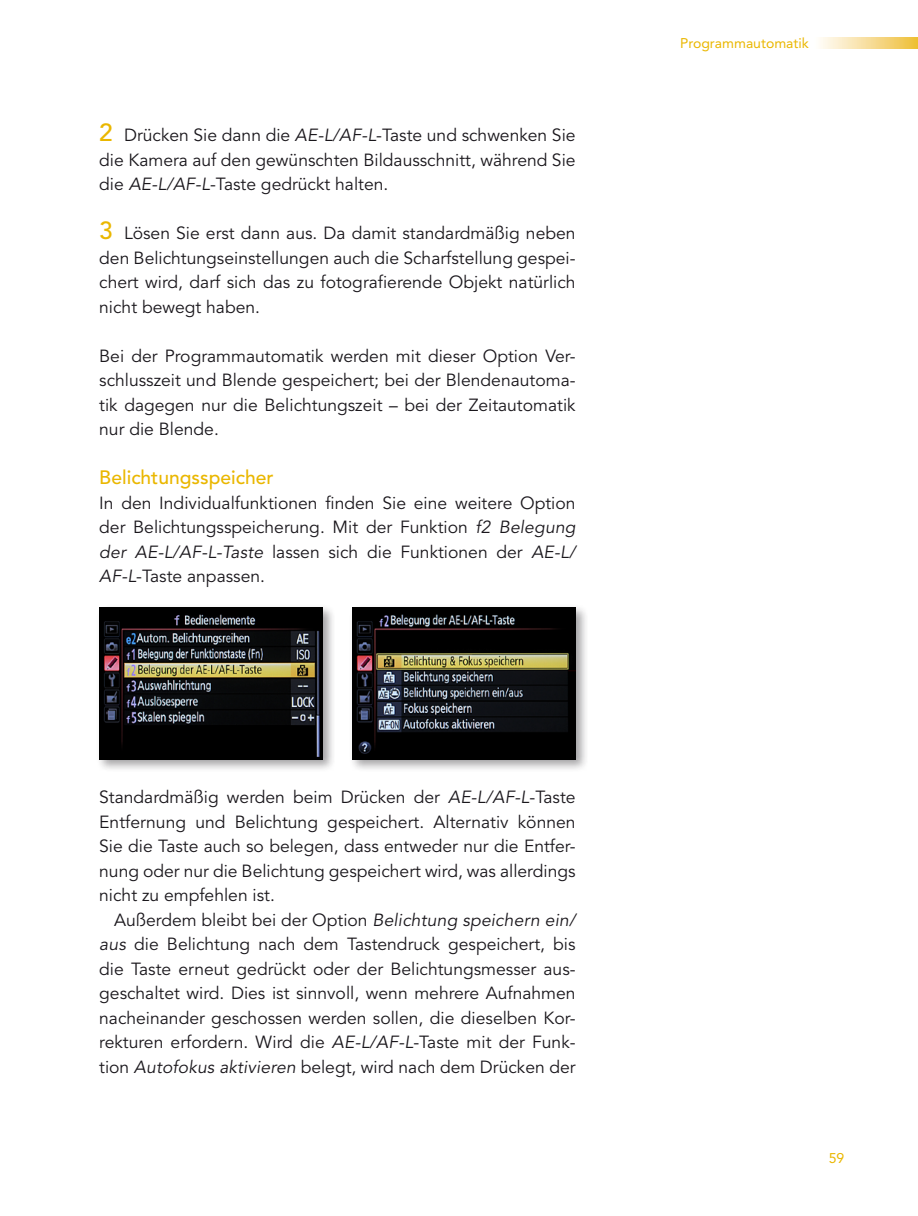
<style>
.page{position:relative;width:918px;height:1216px;background:#fff}
.page>*{position:absolute;margin:0;border:0;box-sizing:border-box;transform-origin:0 0}
.Überschrift_Ebene_2{font:500 19.25px "Avenir LT Pro";color:#eab700}
.Fließtext_mit_Einzug{font:17.5px/24.5px "Avenir LT Pro";color:#1a171c;text-align:justify}
.Fließtext_ohne_Einzu{font:17.5px/24.5px "Avenir LT Pro";color:#1a171c;text-align:justify}
.t1{font:14px "Avenir LT Pro";color:#eab700}
.s1{font-weight:500;font-size:24.5px;color:#eab700}
.s2{font-style:italic}
</style>
<div class="page">
<svg style="left:820px;top:37px;width:98px;height:11px"></svg>
<div style="left:96px;top:604px;width:240px;height:168px;background:#1a171c;opacity:.4"></div>
<img style="left:99px;top:607px;width:223px;height:152px">
<div style="left:349px;top:604px;width:240px;height:168px;background:#1a171c;opacity:.4"></div>
<img style="left:352px;top:607px;width:223px;height:152px">
<p class="Fließtext_mit_Einzug" style="left:99px;top:123px;width:478px"><span class="s1">2</span> Drücken Sie dann die <span class="s2">AE-L/AF-L</span>-Taste und schwenken Sie die Kamera auf den gewünschten Bildausschnitt, während Sie die <span class="s2">AE-L/AF-L</span>-Taste gedrückt halten.</p>
<p class="Fließtext_mit_Einzug" style="left:99px;top:221px;width:478px"><span class="s1">3</span> Lösen Sie erst dann aus. Da damit standardmäßig neben den Belichtungseinstellungen auch die Scharfstellung gespei&shy;chert wird, darf sich das zu fotografierende Objekt natürlich nicht bewegt haben.</p>
<p class="Fließtext_ohne_Einzu" style="left:99px;top:344px;width:478px">Bei der Programmautomatik werden mit dieser Option Ver&shy;schlusszeit und Blende gespeichert; bei der Blendenautoma&shy;tik dagegen nur die Belichtungszeit – bei der Zeitautomatik nur die Blende.</p>
<p class="Überschrift_Ebene_2" style="left:99px;top:466px;width:176px">Belichtungsspeicher</p>
<p class="Fließtext_ohne_Einzu" style="left:99px;top:491px;width:478px">In den Individualfunktionen finden Sie eine weitere Option der Belichtungsspeicherung. Mit der Funktion <span class="s2">f2 Belegung der AE-L/AF-L-Taste</span> lassen sich die Funktionen der <span class="s2">AE-L/ AF-L</span>-Taste anpassen.</p>
<p class="Fließtext_ohne_Einzu" style="left:99px;top:785px;width:478px">Standardmäßig werden beim Drücken der <span class="s2">AE-L/AF-L</span>-Taste Entfernung und Belichtung gespeichert. Alternativ können Sie die Taste auch so belegen, dass entweder nur die Entfer&shy;nung oder nur die Belichtung gespeichert wird, was allerdings nicht zu empfehlen ist.</p>
<p class="Fließtext_mit_Einzug" style="left:99px;top:907px;width:478px;text-indent:15px">Außerdem bleibt bei der Option <span class="s2">Belichtung speichern ein/ aus</span> die Belichtung nach dem Tastendruck gespeichert, bis die Taste erneut gedrückt oder der Belichtungsmesser aus&shy;geschaltet wird. Dies ist sinnvoll, wenn mehrere Aufnahmen nacheinander geschossen werden sollen, die dieselben Kor&shy;rekturen erfordern. Wird die <span class="s2">AE-L/AF-L</span>-Taste mit der Funk&shy;tion <span class="s2">Autofokus aktivieren</span> belegt, wird nach dem Drücken der</p>
<p class="t1" style="left:680px;top:35px;width:130px">Programmautomatik</p>
<p class="t1" style="left:828px;top:1149px;width:17px">59</p>
</div>
